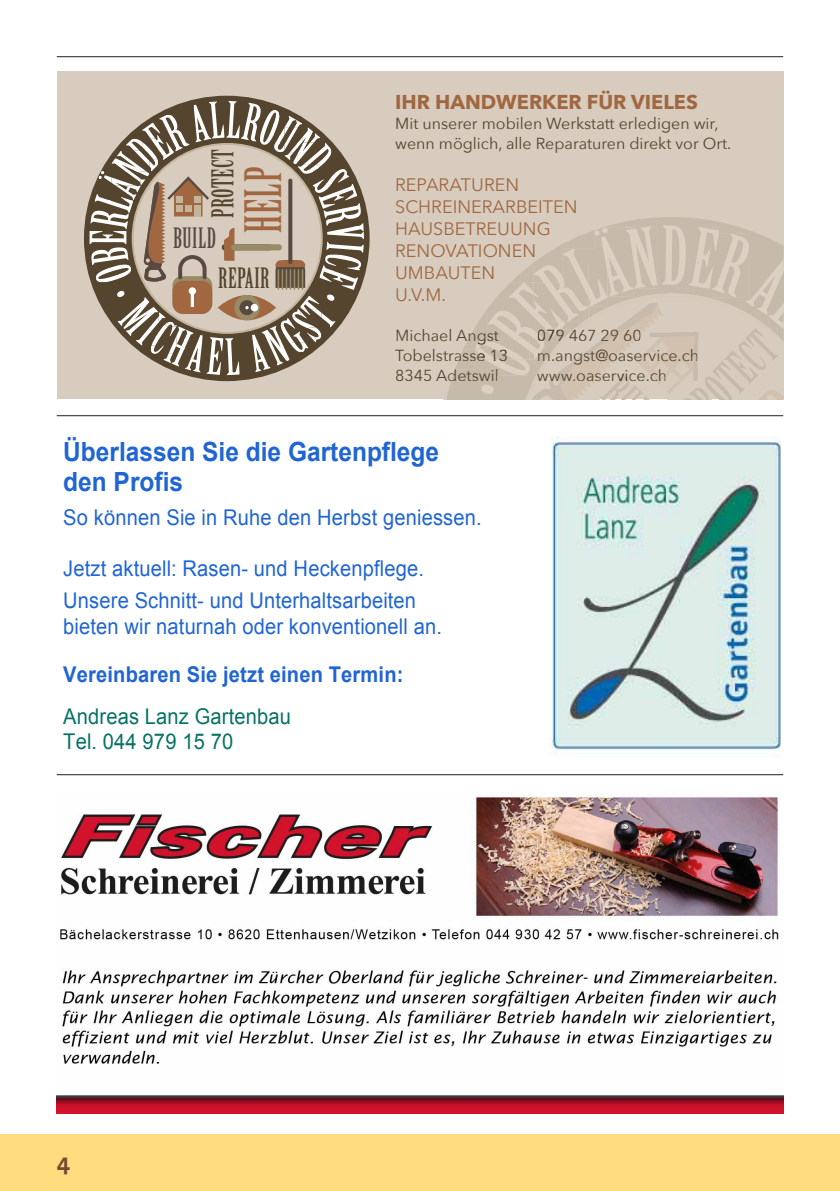
<style>
.page{position:relative;width:840px;height:1191px;background:#fff}
.page>*{position:absolute;margin:0;border:0;box-sizing:border-box;transform-origin:0 0}
.t1{font:49px "Birch Std";color:#a16741}
.t2{font:49px "Birch Std";color:#fff}
.t3{font:29.2px "Birch Std";letter-spacing:.02em;color:#55452f}
.t4{font:27.4px "Birch Std";letter-spacing:.02em;color:#55452f}
.t5{font:27.4px "Birch Std";letter-spacing:.02em;color:#594a41}
.t6{font:700 26.4px/30.2px "Arial";color:#2065d3;scale:.93 1}
.t7{font:700 24px "The Sans";color:#794833}
.t8{font:21.6px/32.8px "Arial";letter-spacing:.01em;color:#2065d3;scale:.93 1}
.t9{font:21.6px/25.4px "Arial";letter-spacing:.01em;color:#077264;scale:.93 1}
.t10{font:700 21.6px "Arial";letter-spacing:.01em;color:#2065d3;scale:.93 1}
.t11{font:700 20px "Avenir Next";color:#a16741}
.t12{font:18px "Avenir Next";color:#a16741}
.t13{font:16px/20px "Avenir Next";color:#55452f}
</style>
<div class="page">
<div style="left:0;top:1134px;width:839px;height:57px;background:#ffdc7e"></div>
<hr style="left:57px;top:56px;width:725px;height:1px;background:#231f20">
<hr style="left:57px;top:415px;width:725px;height:1px;background:#231f20">
<hr style="left:57px;top:774px;width:725px;height:1px;background:#231f20">
<div style="left:57px;top:71px;width:725px;height:328px;background:#d7ccbe"></div>
<svg style="left:613px;top:217px;width:117px;height:8px"></svg>
<img style="left:57px;top:795px;width:725px;height:318px">
<img style="left:549px;top:436px;width:231px;height:321px">
<svg style="left:447px;top:225px;width:337px;height:174px"></svg>
<svg style="left:90px;top:101px;width:274px;height:274px"></svg>
<p class="t11" style="left:395px;top:89px;width:304px">IHR HANDWERKER FÜR VIELES</p>
<h1 class="t2" style="left:81px;top:245px;width:17px;rotate:-90deg">E</h1>
<h2 class="t3" style="left:206px;top:218px;width:70px;rotate:-90deg">RP OTECT</h2>
<h3 class="t5" style="left:173px;top:223px;width:44px">BUILD</h3>
<h1 class="t1" style="left:235px;top:233px;width:68px;rotate:-90deg">HELP</h1>
<h3 class="t4" style="left:218px;top:262px;width:53px">REPAIR</h3>
<p class="t13" style="left:395px;top:114px;width:325px">Mit unserer mobilen Werkstatt erledigen wir,</p>
<p class="t13" style="left:395px;top:134px;width:337px">wenn möglich, alle Reparaturen direkt vor Ort.</p>
<p class="t12" style="left:395px;top:173px;width:125px">REPARATUREN</p>
<p class="t12" style="left:395px;top:195px;width:184px">SCHREINERARBEITEN</p>
<p class="t12" style="left:395px;top:217px;width:157px">HAUSBETREUUNG</p>
<p class="t12" style="left:395px;top:239px;width:142px">RENOVATIONEN</p>
<p class="t12" style="left:395px;top:261px;width:102px">UMBAUTEN</p>
<p class="t12" style="left:395px;top:283px;width:52px">U.V.M.</p>
<p class="t13" style="left:395px;top:326px;width:105px">Michael Angst</p>
<p class="t13" style="left:536px;top:326px;width:106px">079 467 29 60</p>
<p class="t13" style="left:395px;top:346px;width:114px">Tobelstrasse 13<br>8345 A etswil</p>
<p class="t13" style="left:536px;top:346px;width:163px">m.angst@oaservice.ch</p>
<p class="t13" style="left:447px;top:366px;width:12px">d</p>
<p class="t13" style="left:536px;top:366px;width:132px">www.oa ervice.ch</p>
<p class="t13" style="left:594px;top:366px;width:9px">s</p>
<h3 class="t6" style="left:63px;top:436px;width:405px">Überlassen Sie die Gartenpflege den Profis</h3>
<h3 class="t8" style="left:63px;top:501px;width:451px">So können Sie in Ruhe den Herbst geniessen.</h3>
<h3 class="t8" style="left:63px;top:552px;width:389px">Jetzt aktuell: Rasen- und Heckenpflege.<br>Unsere Schnitt- und Unterhaltsarbeiten</h3>
<h3 class="t8" style="left:63px;top:610px;width:408px">bieten wir naturnah oder konventionell an.</h3>
<h3 class="t10" style="left:63px;top:662px;width:367px">Vereinbaren Sie jetzt einen Termin:</h3>
<h3 class="t9" style="left:63px;top:703px;width:246px">Andreas Lanz Gartenbau<br>Tel. 044 979 15 70</h3>
<h3 class="t7" style="left:57px;top:1152px;width:15px">4</h3>
</div>
